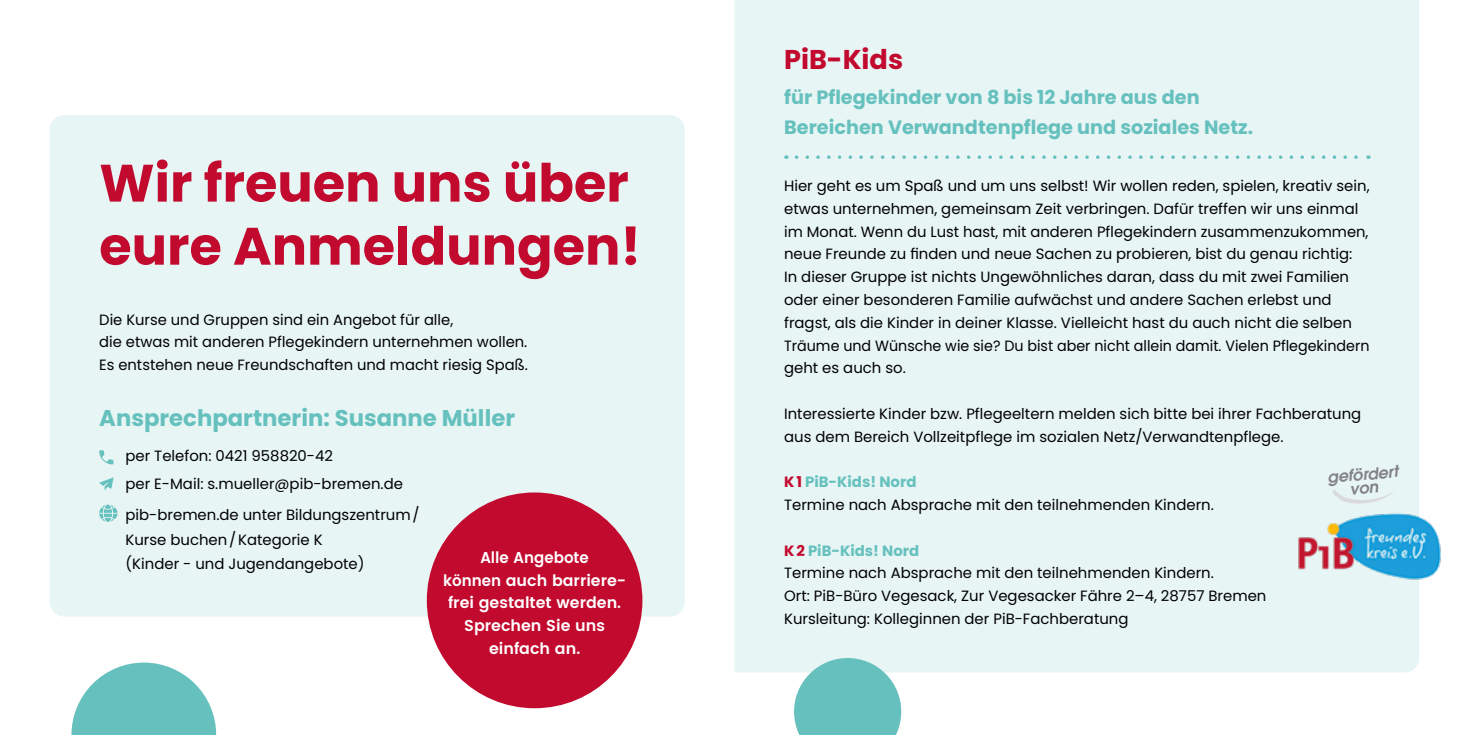
<style>
.page{position:relative;width:1469px;height:735px;background:#fff}
.page>*{position:absolute;margin:0;border:0;box-sizing:border-box;transform-origin:0 0}
.t1{font:700 52.5px/63px "Poppins";color:#c2092e}
.t2{font:700 27.12px "Poppins";color:#c2092e}
.t3{font:700 22.75px "Poppins";color:#66c1be}
.t4{font:700 19.25px/29.8px "Poppins";color:#66c1be}
.t5{font:italic 600 15.92px/13.7px "ITC Avant Garde Std";color:#828288;text-align:center}
.t6{font:600 15.75px/22.8px "Poppins";color:#fff;text-align:center;scale:.95 1}
.t7{font:14.88px/22.8px "Poppins";color:#000}
.s1{font-weight:700;color:#c2092e}
.s2{font-weight:700;color:#66c1be}
</style>
<div class="page">
<div style="left:50px;top:115px;width:635px;height:501px;background:#e8f5f5;border-radius:15px"></div>
<div style="left:734px;top:0;width:685px;height:672px;background:#e8f5f5"></div>
<svg style="left:796px;top:155px;width:572px;height:4px;background:#cbe9e8"></svg>
<img style="left:1283px;top:499px;width:158px;height:92px">
<svg style="left:1332px;top:482px;width:64px;height:21px"></svg>
<svg style="left:794px;top:657px;width:107px;height:77px;background:#7dcac7"></svg>
<div style="left:427px;top:492px;width:215px;height:215px;background:#c2092e;border-radius:50%"></div>
<svg style="left:71px;top:662px;width:145px;height:72px"></svg>
<svg style="left:99px;top:450px;width:14px;height:14px"></svg>
<svg style="left:99px;top:477px;width:15px;height:13px"></svg>
<svg style="left:99px;top:504px;width:19px;height:17px"></svg>
<h1 class="t1" style="left:99px;top:152px;width:543px">Wir freuen uns über eure Anmeldungen!</h1>
<p class="t7" style="left:99px;top:308px;width:430px">Die Kurse und Gruppen sind ein Angebot für alle,<br>die etwas mit anderen Pflegekindern unternehmen wollen.<br>Es entstehen neue Freundschaften und macht riesig Spaß.</p>
<h3 class="t3" style="left:99px;top:405px;width:417px">Ansprechpartnerin: Susanne Müller</h3>
<p class="t7" style="left:125px;top:442px;width:279px;line-height:28px">per Telefon: 0421 958820-42<br>per E-Mail: s.mueller@pib-bremen.de</p>
<p class="t7" style="left:125px;top:502px;width:296px;line-height:24.5px">pib-bremen.de unter Bildungszentrum/<br>Kurse buchen/Kategorie K<br>(Kinder - und Jugendangebote)</p>
<p class="t6" style="left:443px;top:546px;width:194px">Alle Angebote<br>können auch barriere&shy;frei gestaltet werden.<br>Sprechen Sie uns einfach an.</p>
<h2 class="t2" style="left:784px;top:43px;width:120px">PiB-Kids</h2>
<p class="t4" style="left:784px;top:82px;width:470px">für Pflegekinder von 8 bis 12 Jahre aus den<br>Bereichen Verwandtenpflege und soziales Netz.</p>
<p class="t7" style="left:784px;top:174px;width:587px">Hier geht es um Spaß und um uns selbst! Wir wollen reden, spielen, kreativ sein, etwas unternehmen, gemeinsam Zeit verbringen. Dafür treffen wir uns einmal im Monat. Wenn du Lust hast, mit anderen Pflegekindern zusammenzukommen, neue Freunde zu finden und neue Sachen zu probieren, bist du genau richtig:<br>In dieser Gruppe ist nichts Ungewöhnliches daran, dass du mit zwei Familien oder einer besonderen Familie aufwächst und andere Sachen erlebst und fragst, als die Kinder in deiner Klasse. Vielleicht hast du auch nicht die selben Träume und Wünsche wie sie? Du bist aber nicht allein damit. Vielen Pflegekindern geht es auch so.</p>
<p class="t7" style="left:784px;top:402px;width:578px">Interessierte Kinder bzw. Pflegeeltern melden sich bitte bei ihrer Fachberatung aus dem Bereich Vollzeitpflege im sozialen Netz/Verwandtenpflege.</p>
<p class="t7" style="left:784px;top:470px;width:431px"><span class="s1">K1</span> <span class="s2">PiB-Kids! Nord<br></span>Termine nach Absprache mit den teilnehmenden Kindern.</p>
<p class="t7" style="left:784px;top:538px;width:484px"><span class="s1">K2</span> <span class="s2">PiB-Kids! Nord<br></span>Termine nach Absprache mit den teilnehmenden Kindern.<br>Ort: PiB-Büro Vegesack, Zur Vegesacker Fähre 2–4, 28757 Bremen Kursleitung: Kolleginnen der PiB-Fachberatung</p>
<p class="t5" style="left:1326px;top:470px;width:72px;rotate:-5deg">gefördert von</p>
</div>
